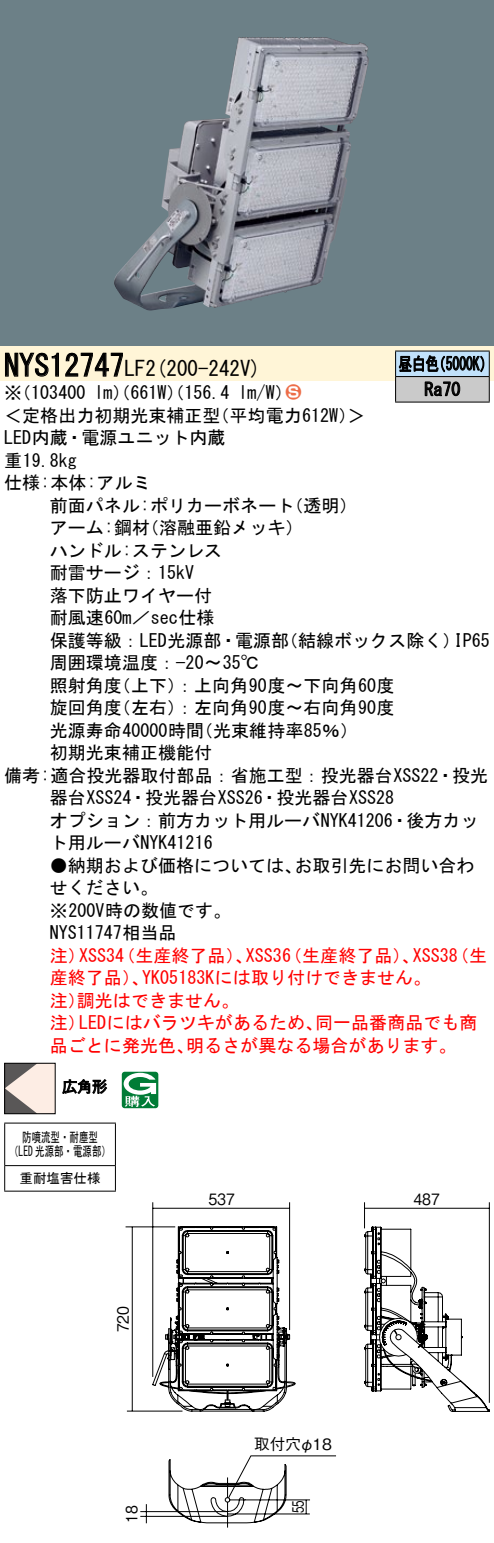
<style>
.page{position:relative;width:494px;height:1543px;background:#fff}
.page>*{position:absolute;margin:0;border:0;box-sizing:border-box;transform-origin:0 0}
.t1{font:30px "MS Gothic";color:#000}
.t2{font:21px "MS Gothic";color:#000}
.t3{font:18px/22.5px "MS Gothic";color:#000}
.t4{font:18px/22.5px "MS Gothic";color:#f00}
.t5{font:18px/25.5px "MS Gothic";color:#000;scale:.75 1}
.t6{font:18px "Ford Classification 1";color:#ed6d48}
.t7{font:15.6px "Gothic BBB Pro Medium 90 pv RKSJ H";color:#000;scale:.9 1}
.t8{font:15.6px "Gothic BBB Pro Medium 90 pv RKSJ H";color:#000}
.t9{font:15.6px "Gothic BBB Pro Medium 90 pv RKSJ H";color:#000;scale:.65 1}
.t10{font:15.3px "Gothic BBB Pro Medium 90 pv RKSJ H";color:#000}
.t11{font:13.5px/14.1px "MS Gothic";color:#000;text-align:center;scale:.7 1}
.t12{font:13.5px "MS Gothic";color:#000}
.s1{color:#fff}
</style>
<div class="page">
<div style="left:0;top:0;width:493px;height:346px;background:#6c8087"></div>
<img style="left:114px;top:37px;width:204px;height:273px">
<div style="left:0;top:346px;width:493px;height:34px;background:#fff5d7"></div>
<svg style="left:5px;top:352px;width:54px;height:25px"></svg>
<svg style="left:65px;top:352px;width:58px;height:25px"></svg>
<svg style="left:6px;top:1064px;width:47px;height:48px;background:#cbbfb9"></svg>
<div style="left:4px;top:1062px;width:51px;height:52px;border:1px solid #000"></div>
<svg style="left:62px;top:1079px;width:45px;height:15px"></svg>
<svg style="left:122px;top:1071px;width:36px;height:37px"></svg>
<hr style="left:4px;top:1122px;width:112px;height:1px;background:#000">
<hr style="left:4px;top:1123px;width:1px;height:42px;background:#000">
<hr style="left:115px;top:1123px;width:1px;height:42px;background:#000">
<hr style="left:4px;top:1165px;width:112px;height:1px;background:#000">
<svg style="left:4px;top:1166px;width:1px;height:24px"></svg>
<svg style="left:115px;top:1166px;width:1px;height:24px"></svg>
<hr style="left:4px;top:1190px;width:112px;height:1px;background:#000">
<hr style="left:395px;top:350px;width:94px;height:1px;background:#000">
<hr style="left:395px;top:401px;width:94px;height:1px;background:#000">
<svg style="left:394px;top:351px;width:95px;height:50px;background:#97a2aa"></svg>
<svg style="left:125px;top:1202px;width:337px;height:210px"></svg>
<hr style="left:364px;top:1207px;width:125px;height:1px;background:#000">
<hr style="left:488px;top:1202px;width:1px;height:200px;background:#000">
<svg style="left:363px;top:1202px;width:1px;height:26px"></svg>
<svg style="left:168px;top:1455px;width:168px;height:72px"></svg>
<svg style="left:146px;top:1504px;width:1px;height:19px"></svg>
<hr style="left:140px;top:1511px;width:87px;height:1px;background:#000">
<hr style="left:140px;top:1515px;width:87px;height:1px;background:#000">
<svg style="left:411px;top:1365px;width:5px;height:20px"></svg>
<h1 class="t1" style="left:4px;top:350px;width:122px">NYS12747</h1>
<p class="t2" style="left:124px;top:358px;width:138px">LF (2 200-242 (V</p>
<p class="t3" style="left:4px;top:381px;width:82px">※（103400</p>
<p class="t3" style="left:94px;top:381px;width:136px">lm）（661 ）（W 156.4</p>
<p class="t3" style="left:238px;top:381px;width:55px">l m (W/</p>
<p class="t6" style="left:286px;top:383px;width:17px">2<span class="s1">3</span></p>
<p class="t3" style="left:4px;top:404px;width:223px">＜定格出力初期光束補正型<br>LED内蔵・電源ユニット内蔵重19.8kg<br>仕様:本体:アルミ</p>
<p class="t3" style="left:211px;top:404px;width:155px">（平均電力612 &lt;(W</p>
<p class="t3" style="left:141px;top:494px;width:164px;text-indent:-91px">前面パネル:ポリカーボネート（溶融亜鉛メッキ(</p>
<p class="t3" style="left:285px;top:494px;width:73px">（透明(</p>
<p class="t3" style="left:50px;top:516px;width:174px">アーム:鋼材<br>ハンドル:ステンレス耐雷サージ：15kV<br>落下防止ワイヤー付耐風速60 ／m sec仕様</p>
<p class="t5" style="left:424px;top:351px;width:49px;text-indent:-26px">昼白色<br>Ra70</p>
<p class="t5" style="left:432px;top:351px;width:82px">（5000 (K</p>
<p class="t3" style="left:280px;top:629px;width:182px">（結線ボックス除く）</p>
<p class="t3" style="left:50px;top:629px;width:240px">保護等級：LED光源部・電源部周囲環境温度：−20〜35°C</p>
<p class="t3" style="left:113px;top:674px;width:283px">（上下：）上向角90度〜下向角60度</p>
<p class="t3" style="left:113px;top:674px;width:283px;text-indent:-63px">照射角度<br>（左右：）左向角90度〜右向角90度</p>
<p class="t3" style="left:50px;top:696px;width:73px">旋回角度</p>
<p class="t3" style="left:453px;top:629px;width:37px">IP65</p>
<p class="t3" style="left:50px;top:719px;width:156px">光源寿命40000時間</p>
<p class="t3" style="left:50px;top:741px;width:163px">初期光束補正機能付</p>
<p class="t3" style="left:4px;top:764px;width:485px">備考:適合投光器取付部品：省施工型：投光器台XSS22・投光</p>
<p class="t3" style="left:50px;top:786px;width:345px">器台XSS24・投光器台XSS26・投光器台XSS28</p>
<p class="t3" style="left:50px;top:809px;width:430px">オプション：前方カット用ルーバNYK41206・後方カッ</p>
<p class="t3" style="left:50px;top:831px;width:164px">ト用ルーバNYK41216</p>
<p class="t3" style="left:294px;top:854px;width:182px">お取引先にお問い合わ</p>
<p class="t3" style="left:195px;top:719px;width:164px">（光束維持率85％(</p>
<p class="t3" style="left:50px;top:854px;width:253px">●納期および価格については、せください。<br>※200V時の数値です。<br>NYS11747相当品</p>
<p class="t4" style="left:117px;top:944px;width:136px">（生産終了品）、</p>
<p class="t4" style="left:284px;top:944px;width:136px">（生産終了品）、</p>
<p class="t4" style="left:50px;top:944px;width:37px">注）</p>
<p class="t4" style="left:450px;top:944px;width:37px">（生</p>
<p class="t4" style="left:79px;top:944px;width:46px">XSS34</p>
<p class="t4" style="left:246px;top:944px;width:46px">XSS36</p>
<p class="t4" style="left:412px;top:944px;width:46px">XSS38</p>
<p class="t4" style="left:77px;top:966px;width:163px;text-indent:-27px">産終了品）、<br>調光はできません。</p>
<p class="t4" style="left:142px;top:966px;width:290px">YK05183Kには取り付けできません。</p>
<p class="t4" style="left:50px;top:989px;width:37px">注）</p>
<p class="t4" style="left:79px;top:1011px;width:245px">LEDにはバラツキがあるため、</p>
<p class="t4" style="left:315px;top:1011px;width:163px">同一品番商品でも商</p>
<p class="t4" style="left:50px;top:1011px;width:37px">注）</p>
<p class="t4" style="left:50px;top:1034px;width:145px">品ごとに発光色、</p>
<p class="t10" style="left:62px;top:1074px;width:46px">広角形</p>
<p class="t11" style="left:9px;top:1130px;width:147px">防噴流型・耐塵型（LED 光源部・電源部(</p>
<p class="t12" style="left:19px;top:1171px;width:82px">重耐塩害仕様</p>
<p class="t4" style="left:186px;top:1034px;width:272px">明るさが異なる場合があります。</p>
<p class="t7" style="left:110px;top:1332px;width:31px;rotate:-90deg">720</p>
<p class="t7" style="left:119px;top:1523px;width:21px;rotate:-90deg">18</p>
<p class="t7" style="left:208px;top:1186px;width:31px">537</p>
<p class="t8" style="left:254px;top:1431px;width:79px">取付穴φ18</p>
<p class="t9" style="left:285px;top:1513px;width:21px;rotate:-90deg">55</p>
<p class="t7" style="left:413px;top:1186px;width:31px">487</p>
</div>
